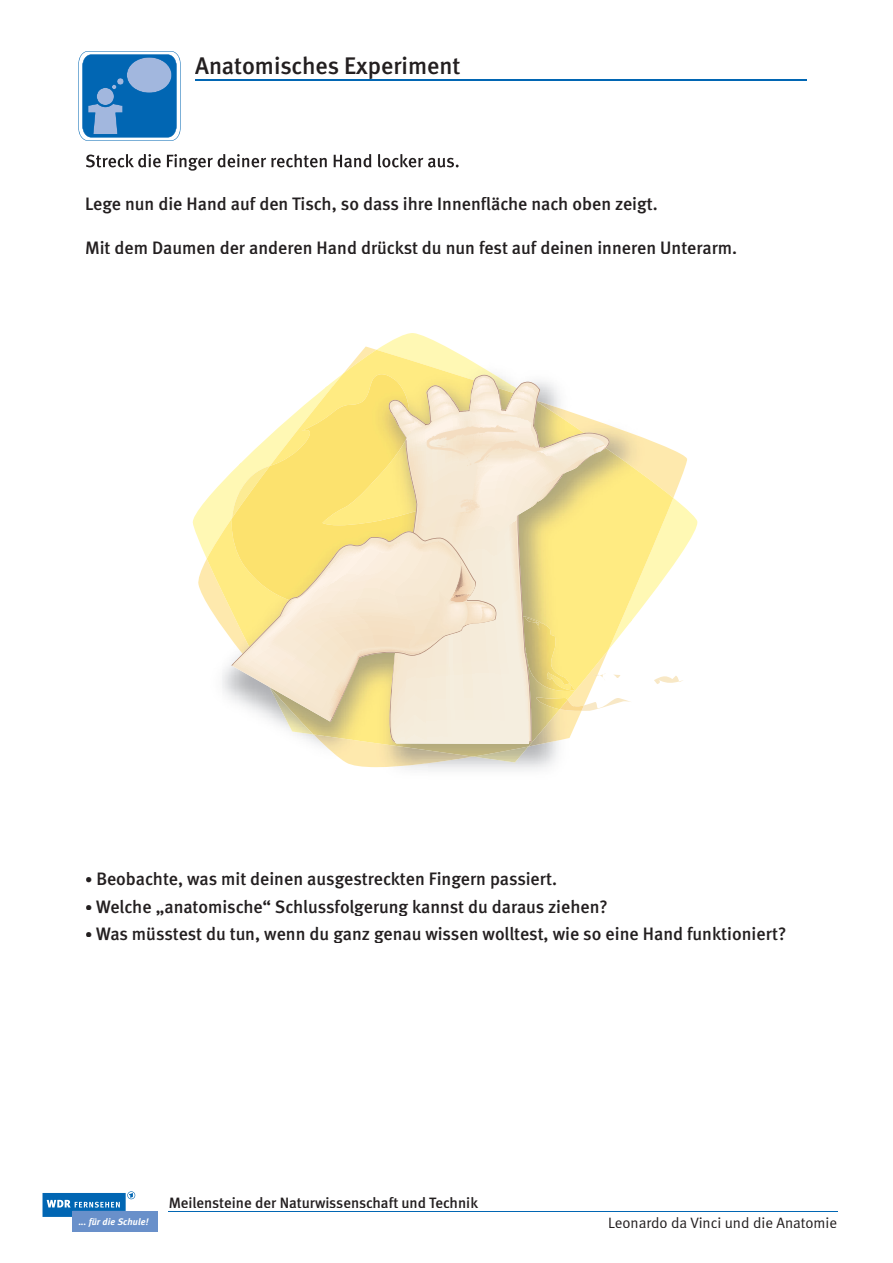
<style>
.page{position:relative;width:893px;height:1263px;background:#fff}
.page>*{position:absolute;margin:0;border:0;box-sizing:border-box;transform-origin:0 0}
.t1{font:500 24px "Meta";color:#231f20}
.t2{font:500 18px "Meta";color:#231f20}
.t3{font:500 15px "Meta";color:#231f20}
.t4{font:15px "Meta Normal";color:#231f20}
.t5{font:italic 700 9.45px "Meta Plus";letter-spacing:.01em;color:#fff}
.s1{font-size:15px}
</style>
<div class="page">
<svg style="left:78px;top:51px;width:102px;height:90px;background:#488dc7"></svg>
<svg style="left:86px;top:154px;width:373px;height:17px"></svg>
<svg style="left:680px;top:453px;width:7px;height:28px"></svg>
<svg style="left:680px;top:503px;width:17px;height:52px"></svg>
<img style="left:206px;top:450px;width:474px;height:317px">
<img style="left:673px;top:676px;width:6px;height:8px">
<img style="left:358px;top:333px;width:105px;height:23px">
<img style="left:192px;top:450px;width:15px;height:152px">
<img style="left:673px;top:494px;width:7px;height:162px">
<img style="left:239px;top:757px;width:100px;height:5px">
<img style="left:434px;top:757px;width:100px;height:5px">
<img style="left:207px;top:356px;width:466px;height:401px">
<img style="left:232px;top:374px;width:144px;height:157px">
<svg style="left:376px;top:370px;width:236px;height:372px"></svg>
<svg style="left:389px;top:375px;width:220px;height:367px"></svg>
<svg style="left:391px;top:409px;width:214px;height:335px;background:#f1e2ac"></svg>
<svg style="left:459px;top:499px;width:21px;height:13px"></svg>
<svg style="left:593px;top:445px;width:15px;height:8px"></svg>
<svg style="left:392px;top:376px;width:152px;height:90px;background:#f3e3be"></svg>
<svg style="left:231px;top:531px;width:265px;height:191px;background:#f3e4ab"></svg>
<svg style="left:234px;top:535px;width:262px;height:183px;background:#f3e4bb"></svg>
<img style="left:412px;top:591px;width:57px;height:56px">
<svg style="left:449px;top:558px;width:46px;height:68px;background:#f2e2cc"></svg>
<hr style="left:169px;top:1211px;width:669px;height:1px;background:#0166b3">
<svg style="left:43px;top:1191px;width:92px;height:26px"></svg>
<div style="left:72px;top:1211px;width:86px;height:20px;background:#6990ca"></div>
<hr style="left:195px;top:80px;width:612px;height:1px;background:#0166b3">
<h1 class="t1" style="left:195px;top:52px;width:267px">Anatomisches Experiment</h1>
<p class="t2" style="left:85px;top:194px;width:574px">Lege nun die Hand auf den Tisch, so dass ihre Innenfläche nach oben zeigt.</p>
<p class="t2" style="left:85px;top:237px;width:654px">Mit dem Daumen der anderen Hand drückst du nun fest auf deinen inneren Unterarm.</p>
<p class="t2" style="left:85px;top:869px;width:474px"><span class="s1">•</span> Beobachte, was mit deinen ausgestreckten Fingern passiert.</p>
<p class="t2" style="left:85px;top:896px;width:524px"><span class="s1">•</span> Welche „anatomische“ Schlussfolgerung kannst du daraus ziehen?</p>
<p class="t2" style="left:85px;top:923px;width:703px"><span class="s1">•</span> Was müsstest du tun, wenn du ganz genau wissen wolltest, wie so eine Hand funktioniert?</p>
<p class="t5" style="left:79px;top:1216px;width:72px">... für die Schule!</p>
<p class="t3" style="left:169px;top:1194px;width:311px">Meilensteine der Naturwissenschaft und Technik</p>
<p class="t4" style="left:608px;top:1214px;width:230px">Leonardo da Vinci und die Anatomie</p>
</div>
